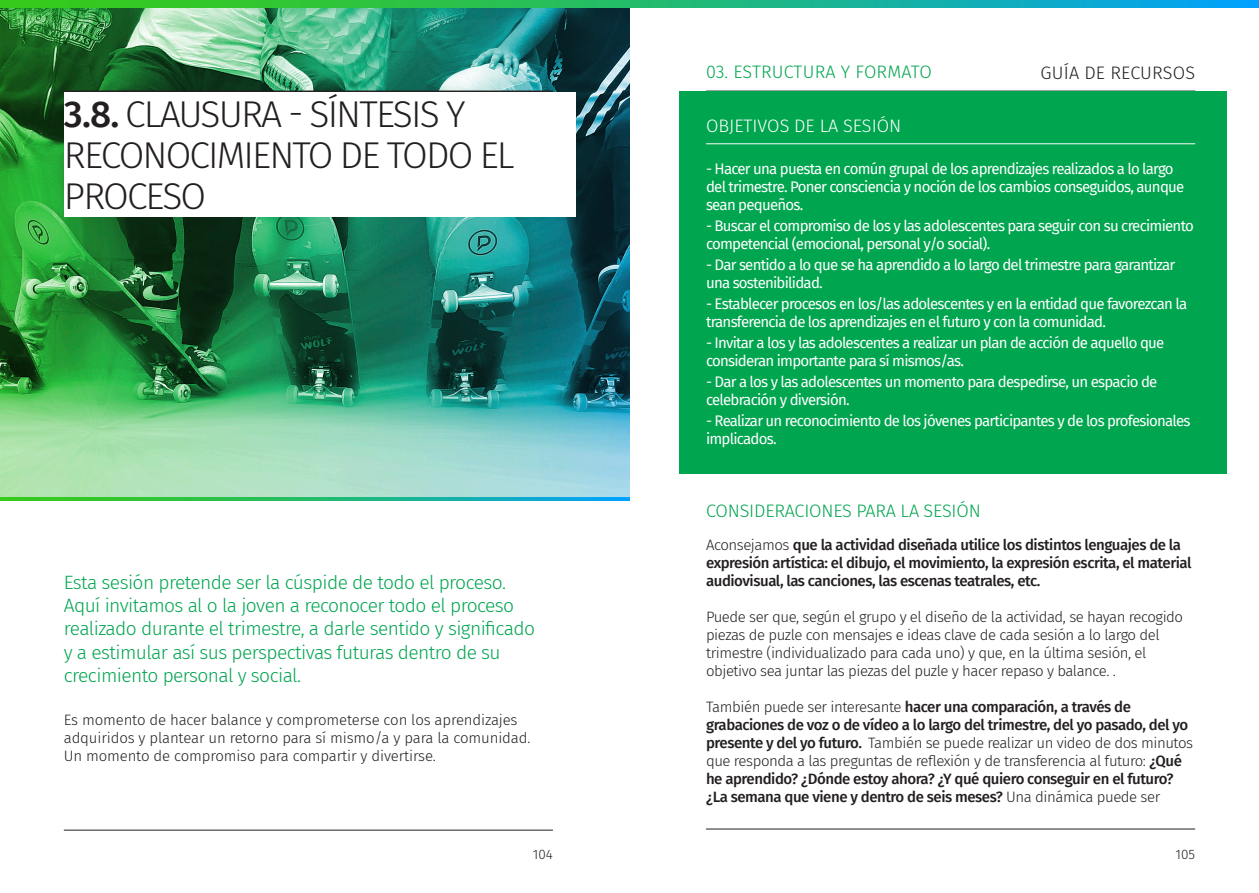
<style>
.page{position:relative;width:1259px;height:893px;background:#fff}
.page>*{position:absolute;margin:0;border:0;box-sizing:border-box;transform-origin:0 0}
.t1{font:300 37.2px/41.1px "Fira Sans";letter-spacing:-.05em;color:#231f20}
.t2{font:300 19.2px/23.1px "Fira Sans";letter-spacing:-.03em;color:#00a54f}
.t3{font:300 18px "Fira Sans";letter-spacing:-.01em;color:#00a54f}
.t4{font:300 18px "Fira Sans";color:#fff}
.t5{font:300 18px "Fira Sans";letter-spacing:.01em;color:#231f20}
.t6{font:15px/18px "Fira Sans";letter-spacing:-.05em;color:#fff}
.t7{font:500 15px/18px "Fira Sans";letter-spacing:-.03em;color:#231f20}
.t8{font:300 15px/18px "Fira Sans";letter-spacing:-.03em;color:#231f20}
.t9{font:300 15px/18px "Fira Sans";letter-spacing:-.01em;color:#231f20}
.t10{font:300 13.5px "Fira Sans";color:#231f20}
.s1{font-weight:500}
.s2{font-weight:300}
</style>
<div class="page">
<img style="left:0;top:7px;width:629px;height:490px">
<hr style="left:64px;top:830px;width:489px;height:1px;background:#231f20">
<hr style="left:64px;top:91px;width:489px;height:1px;background:#231f20">
<div style="left:64px;top:92px;width:511px;height:125px;background:#fff"></div>
<svg style="left:0;top:497px;width:629px;height:4px"></svg>
<svg style="left:0;top:0;width:1259px;height:7px"></svg>
<div style="left:679px;top:91px;width:547px;height:383px;background:#00a54f"></div>
<hr style="left:706px;top:144px;width:489px;height:1px;background:#fff">
<hr style="left:706px;top:829px;width:489px;height:1px;background:#231f20">
<p class="t1" style="left:64px;top:93px;width:452px"><span class="s1">3.8.</span> CLAUSURA - SÍNTESIS Y<br>RECONOCIMIENTO DE TODO EL<br>PROCESO</p>
<p class="t2" style="left:64px;top:571px;width:473px">Esta sesión pretende ser la cúspide de todo el proceso.<br>Aquí invitamos al o la joven a reconocer todo el proceso realizado durante el trimestre, a darle sentido y significado y a estimular así sus perspectivas futuras dentro de su crecimiento personal y social.</p>
<p class="t9" style="left:64px;top:711px;width:468px">Es momento de hacer balance y comprometerse con los aprendizajes adquiridos y plantear un retorno para sí mismo/a y para la comunidad.</p>
<p class="t9" style="left:64px;top:747px;width:373px">Un momento de compromiso para compartir y divertirse.</p>
<p class="t10" style="left:533px;top:844px;width:21px">104</p>
<p class="t3" style="left:706px;top:59px;width:227px">03. ESTRUCTURA Y FORMATO</p>
<p class="t5" style="left:1040px;top:60px;width:156px">GUÍA DE RECURSOS</p>
<p class="t4" style="left:706px;top:113px;width:197px">OBJETIVOS DE LA SESIÓN</p>
<p class="t6" style="left:706px;top:160px;width:480px">- Hacer una puesta en común grupal de los aprendizajes realizados a lo largo del trimestre. Poner consciencia y noción de los cambios conseguidos, aunque sean pequeños.</p>
<p class="t6" style="left:706px;top:217px;width:489px">- Buscar el compromiso de los y las adolescentes para seguir con su crecimiento competencial (emocional, personal y/o social).</p>
<p class="t6" style="left:706px;top:256px;width:471px">- Dar sentido a lo que se ha aprendido a lo largo del trimestre para garantizar una sostenibilidad.</p>
<p class="t6" style="left:706px;top:295px;width:482px">- Establecer procesos en los/las adolescentes y en la entidad que favorezcan la transferencia de los aprendizajes en el futuro y con la comunidad.</p>
<p class="t6" style="left:706px;top:334px;width:460px">- Invitar a los y las adolescentes a realizar un plan de acción de aquello que consideran importante para sí mismos/as.</p>
<p class="t6" style="left:706px;top:373px;width:453px">- Dar a los y las adolescentes un momento para despedirse, un espacio de celebración y diversión.</p>
<p class="t6" style="left:706px;top:412px;width:486px">- Realizar un reconocimiento de los jóvenes participantes y de los profesionales implicados.</p>
<p class="t3" style="left:706px;top:498px;width:276px">CONSIDERACIONES PARA LA SESIÓN</p>
<p class="t7" style="left:706px;top:535px;width:487px"><span class="s2">Aconsejamos</span> que la actividad diseñada utilice los distintos lenguajes de la expresión artística: el dibujo, el movimiento, la expresión escrita, el material audiovisual, las canciones, las escenas teatrales, etc.</p>
<p class="t8" style="left:706px;top:608px;width:478px">Puede ser que, según el grupo y el diseño de la actividad, se hayan recogido piezas de puzle con mensajes e ideas clave de cada sesión a lo largo del trimestre (individualizado para cada uno) y que, en la última sesión, el objetivo sea juntar las piezas del puzle y hacer repaso y balance. .</p>
<p class="t7" style="left:706px;top:697px;width:488px"><span class="s2">También puede ser interesante</span> hacer una comparación, a través de grabaciones de voz o de vídeo a lo largo del trimestre, del yo pasado, del yo presente y del yo futuro. <span class="s2">También se puede realizar un video de dos minutos que responda a las preguntas de reflexión y de transferencia al futuro:</span> ¿Qué he aprendido? ¿Dónde estoy ahora? ¿Y qué quiero conseguir en el futuro? ¿La semana que viene y dentro de seis meses? <span class="s2">Una dinámica puede ser</span></p>
<p class="t10" style="left:1175px;top:844px;width:21px">105</p>
</div>
